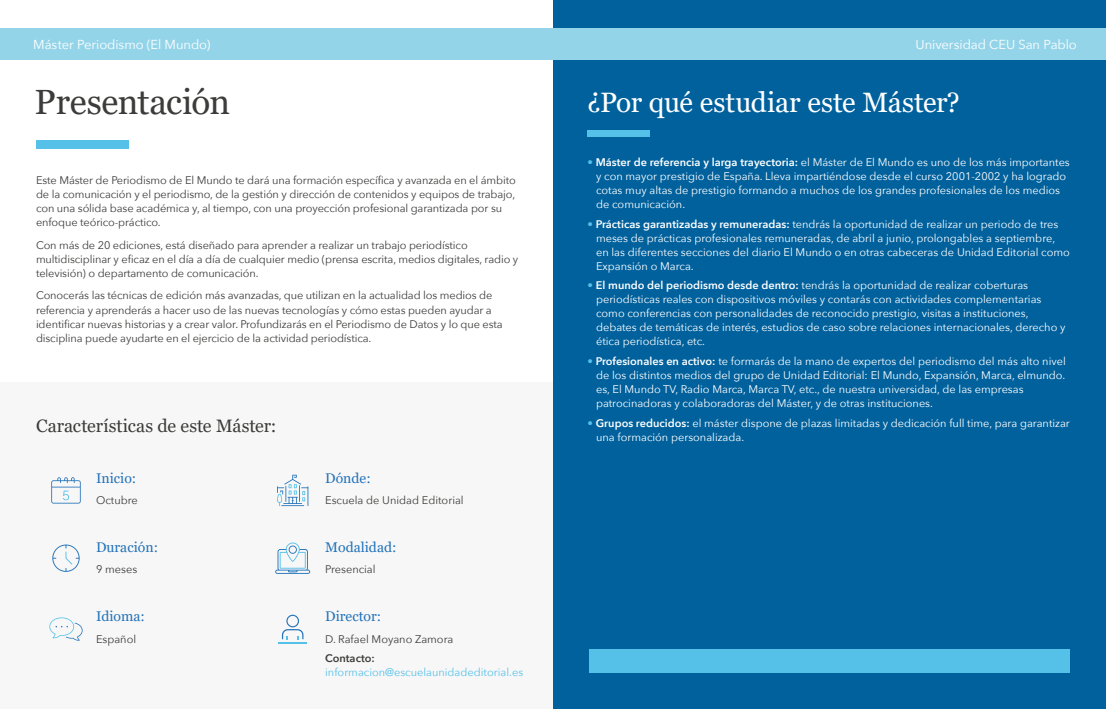
<style>
.page{position:relative;width:1106px;height:709px;background:#fff}
.page>*{position:absolute;margin:0;border:0;box-sizing:border-box;transform-origin:0 0}
.t1{font:35px "Georgia";letter-spacing:-.01em;color:#3c3c3b}
.t2{font:28px "Georgia";letter-spacing:-.01em;color:#fff}
.t3{font:18px "Georgia";letter-spacing:-.005em;color:#3c3c3b}
.t4{font:14px "Georgia";color:#2273b9}
.t5{font:13px "Avenir Next";letter-spacing:-.005em;color:#fff}
.t6{font:11px/14px "Avenir Next";color:#fff}
.t7{font:11px/14px "Avenir Next";letter-spacing:-.01em;color:#3c3c3b}
.t8{font:11px "Avenir Next";color:#55c1e9}
.t9{font:600 11px "Avenir Next";color:#3c3c3b}
.s1{color:#55c1e9}
.s2{font-weight:600}
</style>
<div class="page">
<div style="left:0;top:383px;width:553px;height:326px;background:#f8f7f7"></div>
<div style="left:553px;top:0;width:553px;height:709px;background:#00619d"></div>
<div style="left:36px;top:140px;width:93px;height:9px;background:#55c1e9"></div>
<svg style="left:51px;top:477px;width:30px;height:26px"></svg>
<svg style="left:52px;top:544px;width:28px;height:28px"></svg>
<svg style="left:49px;top:617px;width:34px;height:23px"></svg>
<svg style="left:277px;top:475px;width:31px;height:31px"></svg>
<svg style="left:275px;top:542px;width:35px;height:32px"></svg>
<svg style="left:278px;top:614px;width:29px;height:29px"></svg>
<div style="left:0;top:28px;width:1106px;height:32px;background:#94d4e9"></div>
<div style="left:587px;top:130px;width:63px;height:6px;background:#55c1e9"></div>
<div style="left:589px;top:649px;width:481px;height:24px;background:#55c1e9"></div>
<p class="t5" style="left:33px;top:33px;width:179px">Máster Periodismo (El Mundo)</p>
<p class="t5" style="left:915px;top:33px;width:163px">Universidad CEU San Pablo</p>
<h1 class="t1" style="left:35px;top:81px;width:197px">Presentación</h1>
<p class="t7" style="left:36px;top:173px;width:481px">Este Máster de Periodismo de El Mundo te dará una formación específica y avanzada en el ámbito de la comunicación y el periodismo, de la gestión y dirección de contenidos y equipos de trabajo, con una sólida base académica y, al tiempo, con una proyección profesional garantizada por su enfoque teórico-práctico.</p>
<p class="t7" style="left:36px;top:238px;width:484px">Con más de 20 ediciones, está diseñado para aprender a realizar un trabajo periodístico multidisciplinar y eficaz en el día a día de cualquier medio (prensa escrita, medios digitales, radio y televisión) o departamento de comunicación.</p>
<p class="t7" style="left:36px;top:288px;width:468px">Conocerás las técnicas de edición más avanzadas, que utilizan en la actualidad los medios de referencia y aprenderás a hacer uso de las nuevas tecnologías y cómo estas pueden ayudar a identificar nuevas historias y a crear valor. Profundizarás en el Periodismo de Datos y lo que esta disciplina puede ayudarte en el ejercicio de la actividad periodística.</p>
<h3 class="t3" style="left:36px;top:415px;width:242px">Características de este Máster:</h3>
<p class="t4" style="left:96px;top:469px;width:42px">Inicio:</p>
<p class="t4" style="left:325px;top:469px;width:47px">Dónde:</p>
<p class="t7" style="left:96px;top:492px;width:43px">Octubre</p>
<p class="t7" style="left:325px;top:492px;width:140px">Escuela de Unidad Editorial</p>
<p class="t4" style="left:96px;top:538px;width:63px">Duración:</p>
<p class="t4" style="left:325px;top:538px;width:73px">Modalidad:</p>
<p class="t7" style="left:96px;top:562px;width:43px">9 meses</p>
<p class="t7" style="left:325px;top:562px;width:52px">Presencial</p>
<p class="t4" style="left:96px;top:608px;width:50px">Idioma:</p>
<p class="t4" style="left:325px;top:608px;width:57px">Director:</p>
<p class="t7" style="left:96px;top:631px;width:42px">Español</p>
<p class="t7" style="left:325px;top:631px;width:130px">D. Rafael Moyano Zamora</p>
<p class="t9" style="left:325px;top:649px;width:51px">Contacto:</p>
<p class="t8" style="left:325px;top:663px;width:199px">informacion@escuelaunidadeditorial.es</p>
<h2 class="t2" style="left:587px;top:85px;width:374px">¿Por qué estudiar este Máster?</h2>
<p class="t6" style="left:596px;top:155px;width:475px;text-indent:-9px"><span class="s1">•</span> <span class="s2">Máster de referencia y larga trayectoria:</span> el Máster de El Mundo es uno de los más importantes y con mayor prestigio de España. Lleva impartiéndose desde el curso 2001-2002 y ha logrado cotas muy altas de prestigio formando a muchos de los grandes profesionales de los medios de comunicación.</p>
<p class="t6" style="left:596px;top:216px;width:475px;text-indent:-9px"><span class="s1">•</span> <span class="s2">Prácticas garantizadas y remuneradas:</span> tendrás la oportunidad de realizar un periodo de tres meses de prácticas profesionales remuneradas, de abril a junio, prolongables a septiembre, en las diferentes secciones del diario El Mundo o en otras cabeceras de Unidad Editorial como Expansión o Marca.</p>
<p class="t6" style="left:596px;top:278px;width:471px;text-indent:-9px"><span class="s1">•</span> <span class="s2">El mundo del periodismo desde dentro:</span> tendrás la oportunidad de realizar coberturas periodísticas reales con dispositivos móviles y contarás con actividades complementarias como conferencias con personalidades de reconocido prestigio, visitas a instituciones, debates de temáticas de interés, estudios de caso sobre relaciones internacionales, derecho y ética periodística, etc.</p>
<p class="t6" style="left:596px;top:354px;width:471px;text-indent:-9px"><span class="s1">•</span> <span class="s2">Profesionales en activo:</span> te formarás de la mano de expertos del periodismo del más alto nivel de los distintos medios del grupo de Unidad Editorial: El Mundo, Expansión, Marca, elmundo. es, El Mundo TV, Radio Marca, Marca TV, etc., de nuestra universidad, de las empresas patrocinadoras y colaboradoras del Máster, y de otras instituciones.</p>
<p class="t6" style="left:596px;top:415px;width:475px;text-indent:-9px"><span class="s1">•</span> <span class="s2">Grupos reducidos:</span> el máster dispone de plazas limitadas y dedicación full time, para garantizar una formación personalizada.</p>
</div>
